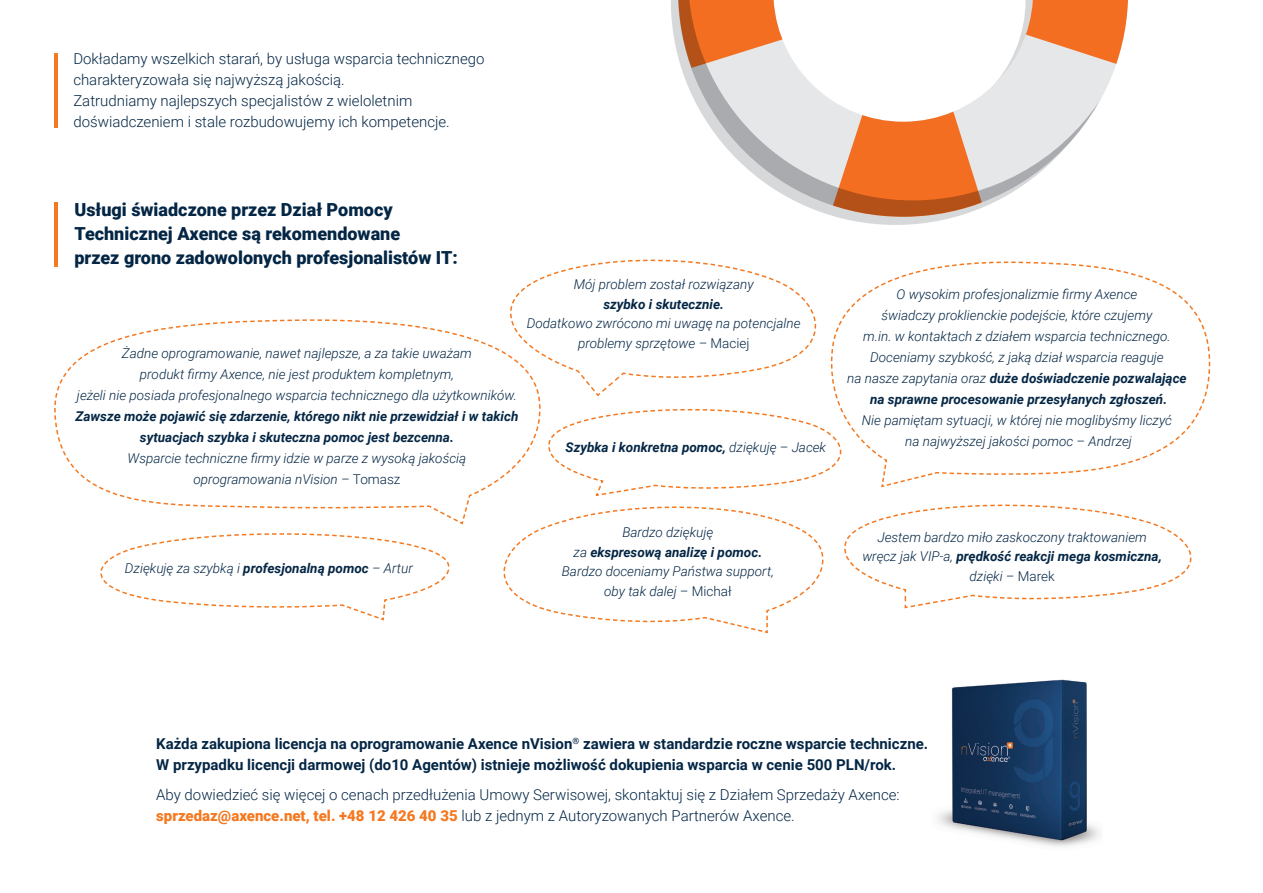
<style>
.page{position:relative;width:1263px;height:893px;background:#fff}
.page>*{position:absolute;margin:0;border:0;box-sizing:border-box;transform-origin:0 0}
.t1{font:900 18px "Roboto";color:#042645}
.t2{font:300 15px "Roboto";color:#042645}
.t3{font:700 15px "Roboto";color:#042645}
.t4{font:italic 300 13.5px "Roboto";color:#042645}
.t5{font:italic 700 13.5px/21px "Roboto";color:#042645;text-align:center}
.s1{font-weight:300}
.s2{font-style:normal}
.s3{font-weight:700}
.s4{font-weight:900;color:#f47921}
</style>
<div class="page">
<hr style="left:54px;top:53px;width:4px;height:75px;background:#f47921">
<hr style="left:54px;top:202px;width:4px;height:65px;background:#f47921">
<svg style="left:54px;top:259px;width:1157px;height:375px"></svg>
<svg style="left:671px;top:0;width:279px;height:225px"></svg>
<svg style="left:678px;top:0;width:450px;height:218px"></svg>
<svg style="left:678px;top:0;width:421px;height:217px"></svg>
<img style="left:937px;top:679px;width:163px;height:168px">
<p class="t2" style="left:73px;top:49px;width:413px">Dokładamy wszelkich starań, by usługa wsparcia technicznego</p>
<p class="t2" style="left:73px;top:70px;width:273px">charakteryzowała się najwyższą jakością.</p>
<p class="t2" style="left:73px;top:91px;width:340px">Zatrudniamy najlepszych specjalistów z wieloletnim</p>
<p class="t2" style="left:73px;top:112px;width:378px">doświadczeniem i stale rozbudowujemy ich kompetencje.</p>
<p class="t1" style="left:74px;top:197px;width:320px">Usługi świadczone przez Dział Pomocy</p>
<p class="t1" style="left:74px;top:221px;width:327px">Technicznej Axence są rekomendowane</p>
<p class="t1" style="left:74px;top:245px;width:385px">przez grono zadowolonych profesjonalistów IT:</p>
<p class="t4" style="left:122px;top:344px;width:352px">Żadne oprogramowanie, nawet najlepsze, a za takie uważam</p>
<p class="t4" style="left:140px;top:365px;width:315px">produkt firmy Axence, nie jest produktem kompletnym,</p>
<p class="t5" style="left:76px;top:384px;width:444px"><span class="s1">jeżeli nie posiada profesjonalnego wsparcia technicznego dla użytkowników.<br></span>Zawsze może pojawić się zdarzenie, którego nikt nie przewidział i w takich sytuacjach szybka i skuteczna pomoc jest bezcenna.</p>
<p class="t4" style="left:128px;top:449px;width:340px">Wsparcie techniczne firmy idzie w parze z wysoką jakością</p>
<p class="t4" style="left:193px;top:470px;width:209px">oprogramowania nVision – <span class="s2">Tomasz</span></p>
<p class="t4" style="left:574px;top:275px;width:181px">Mój problem został rozwiązany</p>
<p class="t5" style="left:603px;top:293px;width:122px">szybko i skutecznie.</p>
<p class="t4" style="left:527px;top:314px;width:275px">Dodatkowo zwrócono mi uwagę na potencjalne</p>
<p class="t4" style="left:578px;top:333px;width:173px">problemy sprzętowe – <span class="s2">Maciej</span></p>
<p class="t5" style="left:566px;top:436px;width:262px">Szybka i konkretna pomoc, <span class="s1">dziękuję – Jacek</span></p>
<p class="t4" style="left:125px;top:558px;width:289px">Dziękuję za szybką i <span class="s3">profesjonalną pomoc</span> – Artur</p>
<p class="t4" style="left:622px;top:523px;width:93px">Bardzo dziękuję</p>
<p class="t5" style="left:573px;top:541px;width:190px"><span class="s1">za</span> ekspresową analizę i pomoc.</p>
<p class="t4" style="left:562px;top:562px;width:214px">Bardzo doceniamy Państwa support,</p>
<p class="t4" style="left:604px;top:582px;width:129px">oby tak dalej – <span class="s2">Michał</span></p>
<p class="t4" style="left:896px;top:284px;width:242px">O wysokim profesjonalizmie firmy Axence</p>
<p class="t4" style="left:881px;top:305px;width:272px">świadczy proklienckie podejście, które czujemy</p>
<p class="t4" style="left:863px;top:326px;width:309px">m.in. w kontaktach z działem wsparcia technicznego.</p>
<p class="t4" style="left:870px;top:347px;width:295px">Doceniamy szybkość, z jaką dział wsparcia reaguje</p>
<p class="t5" style="left:847px;top:367px;width:341px"><span class="s1">na nasze zapytania oraz</span> duże doświadczenie pozwalające</p>
<p class="t5" style="left:870px;top:388px;width:299px">na sprawne procesowanie przesyłanych zgłoszeń.</p>
<p class="t4" style="left:862px;top:410px;width:312px">Nie pamiętam sytuacji, w której nie moglibyśmy liczyć</p>
<p class="t4" style="left:905px;top:431px;width:228px">na najwyższej jakości pomoc – Andrzej</p>
<p class="t4" style="left:877px;top:527px;width:271px">Jestem bardzo miło zaskoczony traktowaniem</p>
<p class="t5" style="left:862px;top:545px;width:301px"><span class="s1">wręcz jak VIP-a,</span> prędkość reakcji mega kosmiczna,</p>
<p class="t4" style="left:970px;top:566px;width:87px">dzięki – <span class="s2">Marek</span></p>
<p class="t3" style="left:156px;top:733px;width:773px">Każda zakupiona licencja na oprogramowanie Axence nVision<sup>®</sup> zawiera w standardzie roczne wsparcie techniczne.</p>
<p class="t3" style="left:156px;top:754px;width:741px">W przypadku licencji darmowej (do10 Agentów) istnieje możliwość dokupienia wsparcia w cenie 500 PLN/rok.</p>
<p class="t2" style="left:156px;top:784px;width:745px">Aby dowiedzieć się więcej o cenach przedłużenia Umowy Serwisowej, skontaktuj się z Działem Sprzedaży Axence:</p>
<p class="t2" style="left:156px;top:805px;width:640px"><span class="s4">sprzedaz@axence.net, tel. +48 12 426 40 35</span> lub z jednym z Autoryzowanych Partnerów Axence.</p>
</div>
